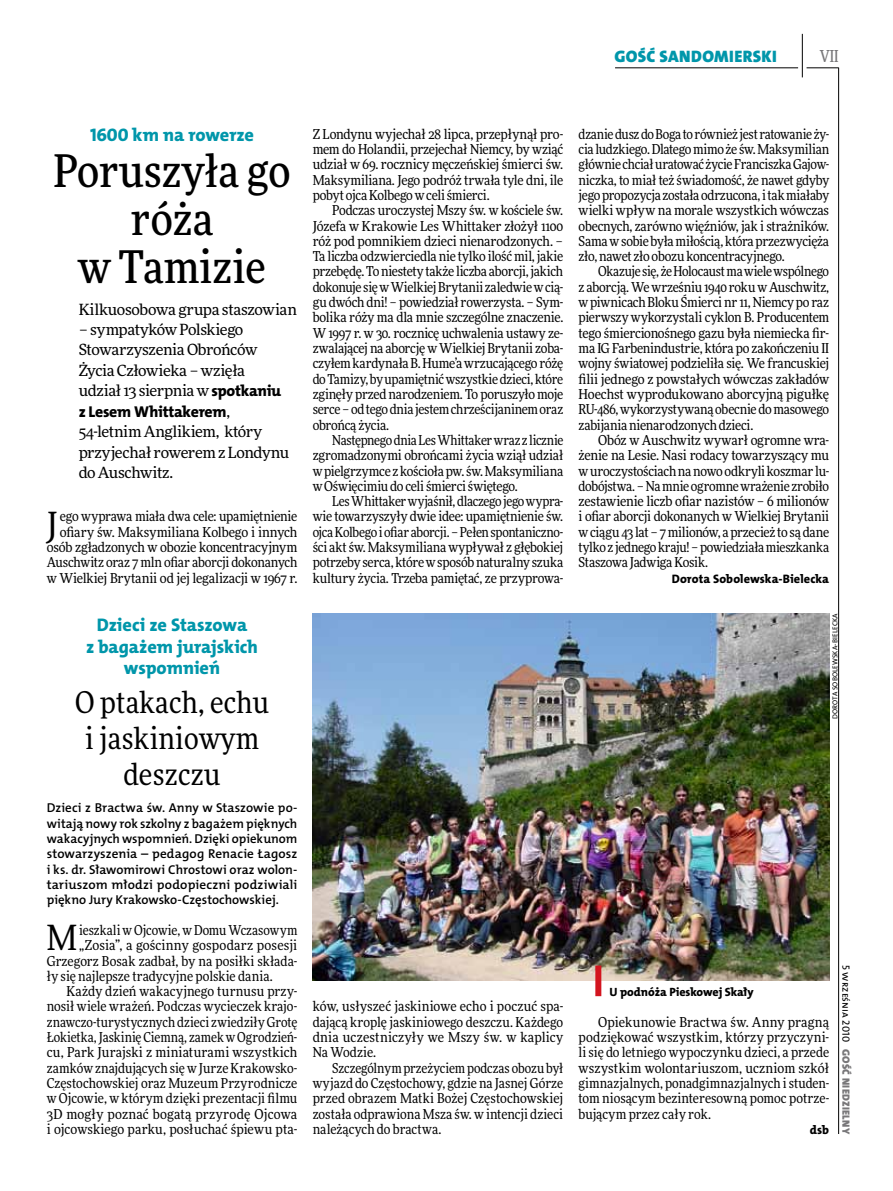
<style>
.page{position:relative;width:893px;height:1191px;background:#fff}
.page>*{position:absolute;margin:0;border:0;box-sizing:border-box;transform-origin:0 0}
.t1{font:500 45px/48px "Freeday Narrow";color:#000;text-align:center}
.t2{font:34.8px "Freeday Narrow News";color:#000}
.t3{font:30px/36px "Freeday Narrow News";letter-spacing:.01em;color:#000;text-align:center}
.t4{font:18.3px/21.6px "The Mix HP8 Ex Bld";letter-spacing:-.005em;color:#0096aa;text-align:center}
.t5{font:16.65px "The Mix HP9 Blk";letter-spacing:.02em;color:#0096aa}
.t6{font:500 16.5px "Freeday Narrow";color:#787779;scale:.9 1}
.t7{font:15.75px "The Mix HP8 Ex Bld";letter-spacing:-.015em;color:#000}
.t8{font:15.45px/20.4px "Freeday News";letter-spacing:-.025em;color:#000}
.t9{font:13.65px/15.3px "Freeday Narrow News";letter-spacing:-.005em;color:#000;text-align:justify}
.t10{font:13.65px "Freeday Narrow News";letter-spacing:.015em;color:#000}
.t11{font:12.9px/15.3px "The Mix HP6 Se Bld";color:#000;text-align:justify}
.t12{font:12.3px "The Mix HP8 Ex Bld";letter-spacing:.005em;color:#000}
.t13{font:12px "The Mix HP8 Ex Bld";letter-spacing:-.005em;color:#000}
.t14{font:10.5px "The Mix HP9 Blk";letter-spacing:.025em;color:#787779}
.t15{font:10.5px "The Mix HP5 Plain";color:#000}
.t16{font:7.2px "The Mix HP5 Plain";letter-spacing:.015em;color:#000}
.s1{font-family:"The Mix HP8 Ex Bld";font-size:15.75px}
.s2{font-family:"Freeday News";font-size:15.45px}
</style>
<div class="page">
<hr style="left:806px;top:68px;width:33px;height:1px;background:#000">
<hr style="left:615px;top:68px;width:183px;height:1px;background:#000">
<hr style="left:838px;top:68px;width:1px;height:1066px;background:#000">
<hr style="left:802px;top:34px;width:1px;height:43px;background:#000">
<img style="left:313px;top:613px;width:516px;height:368px">
<div style="left:595px;top:965px;width:6px;height:31px;background:#d3151f"></div>
<p class="t5" style="left:615px;top:46px;width:164px">GOŚĆ SANDOMIERSKI</p>
<p class="t6" style="left:820px;top:46px;width:22px">VII</p>
<h3 class="t4" style="left:90px;top:124px;width:166px">1600 km na rowerze</h3>
<h1 class="t1" style="left:54px;top:146px;width:238px">Poruszyła go róża<br>w Tamizie</h1>
<p class="t8" style="left:79px;top:299px;width:220px">Kilkuosobowa grupa staszowian</p>
<p class="t8" style="left:79px;top:319px;width:204px">– sympatyków Polskiego<br>Stowarzyszenia Obrońców<br>Życia Człowieka – wzięła udział 13 sierpnia w <span class="s1">spotkaniu</span></p>
<p class="t7" style="left:79px;top:401px;width:153px">z Lesem Whittakerem<span class="s2">,</span></p>
<p class="t8" style="left:79px;top:421px;width:212px">54-letnim Anglikiem, który przyjechał rowerem z Londynu do Auschwitz.</p>
<p class="t9" style="left:47px;top:509px;width:252px;text-align:right">ego wyprawa miała dwa cele: upamiętnienie ofiary św. Maksymiliana Kolbego i innych osób zgładzonych w obozie koncentracyjnym Auschwitz oraz 7 mln ofiar aborcji dokonanych w Wielkiej Brytanii od jej legalizacji w 1967 r.</p>
<h2 class="t2" style="left:47px;top:503px;width:13px">J</h2>
<h3 class="t4" style="left:86px;top:614px;width:173px">Dzieci ze Staszowa<br>z bagażem jurajskich wspomnień</h3>
<h3 class="t3" style="left:75px;top:684px;width:196px">O ptakach, echu i jaskiniowym deszczu</h3>
<p class="t11" style="left:47px;top:800px;width:252px">Dzieci z Bractwa św. Anny w Staszowie po&shy;witają nowy rok szkolny z bagażem pięknych wakacyjnych wspomnień. Dzięki opiekunom stowarzyszenia – pedagog Renacie Łagosz i ks. dr. Sławomirowi Chrostowi oraz wolon&shy;tariuszom młodzi podopieczni podziwiali piękno Jury Krakowsko-Częstochowskiej.</p>
<h2 class="t2" style="left:47px;top:916px;width:32px">M</h2>
<p class="t9" style="left:79px;top:922px;width:220px">ieszkali w Ojcowie, w Domu Wczasowym</p>
<p class="t9" style="left:79px;top:937px;width:220px">„Zosia”, a gościnny gospodarz posesji</p>
<p class="t9" style="left:47px;top:953px;width:252px">Grzegorz Bosak zadbał, by na posiłki składa-</p>
<p class="t9" style="left:47px;top:968px;width:227px">ły się najlepsze tradycyjne polskie dania.</p>
<p class="t9" style="left:66px;top:983px;width:233px">Każdy dzień wakacyjnego turnusu przy-</p>
<p class="t9" style="left:47px;top:998px;width:252px">nosił wiele wrażeń. Podczas wycieczek krajo-</p>
<p class="t9" style="left:47px;top:1014px;width:252px">znawczo-turystycznych dzieci zwiedziły Grotę</p>
<p class="t9" style="left:47px;top:1029px;width:252px">Łokietka, Jaskinię Ciemną, zamek w Ogrodzień-</p>
<p class="t10" style="left:47px;top:1044px;width:252px">cu, Park Jurajski z miniaturami wszystkich</p>
<p class="t9" style="left:47px;top:1060px;width:252px">zamków znajdujących się w Jurze Krakowsko-</p>
<p class="t9" style="left:47px;top:1075px;width:252px">Częstochowskiej oraz Muzeum Przyrodnicze</p>
<p class="t9" style="left:47px;top:1090px;width:252px">w Ojcowie, w którym dzięki prezentacji filmu</p>
<p class="t9" style="left:47px;top:1106px;width:252px">3D mogły poznać bogatą przyrodę Ojcowa</p>
<p class="t9" style="left:47px;top:1121px;width:252px">i ojcowskiego parku, posłuchać śpiewu pta-</p>
<p class="t9" style="left:313px;top:126px;width:252px">Z Londynu wyjechał 28 lipca, przepłynął pro&shy;mem do Holandii, przejechał Niemcy, by wziąć udział w 69. rocznicy męczeńskiej śmierci św.<br>Maksymiliana. Jego podróż trwała tyle dni, ile pobyt ojca Kolbego w celi śmierci.</p>
<p class="t9" style="left:313px;top:202px;width:252px;text-indent:20px">Podczas uroczystej Mszy św. w kościele św.<br>Józefa w Krakowie Les Whittaker złożył 1100 róż pod pomnikiem dzieci nienarodzonych. – Ta liczba odzwierciedla nie tylko ilość mil, jakie przebędę. To niestety także liczba aborcji, jakich dokonuje się w Wielkiej Brytanii zaledwie w cią&shy;gu dwóch dni! – powiedział rowerzysta. – Sym&shy;bolika róży ma dla mnie szczególne znaczenie.<br>W 1997 r. w 30. rocznicę uchwalenia ustawy ze&shy;zwalającej na aborcję w Wielkiej Brytanii zoba&shy;czyłem kardynała B. Hume’a wrzucającego różę do Tamizy, by upamiętnić wszystkie dzieci, które zginęły przed narodzeniem. To poruszyło moje serce – od tego dnia jestem chrześcijaninem oraz obrońcą życia.</p>
<p class="t9" style="left:313px;top:432px;width:252px;text-indent:20px">Następnego dnia Les Whittaker wraz z licznie zgromadzonymi obrońcami życia wziął udział w pielgrzymce z kościoła pw. św. Maksymiliana w Oświęcimiu do celi śmierci świętego.</p>
<p class="t9" style="left:313px;top:493px;width:252px;text-indent:20px">Les Whittaker wyjaśnił, dlaczego jego wypra&shy;wie towarzyszyły dwie idee: upamiętnienie św. ojca Kolbego i ofiar aborcji. – Pełen spontaniczno&shy;ści akt św. Maksymiliana wypływał z głębokiej potrzeby serca, które w sposób naturalny szuka kultury życia. Trzeba pamiętać, ze przyprowa-</p>
<p class="t9" style="left:579px;top:126px;width:252px">dzanie dusz do Boga to również jest ratowanie ży&shy;cia ludzkiego. Dlatego mimo że św. Maksymilian głównie chciał uratować życie Franciszka Gajow&shy;niczka, to miał też świadomość, że nawet gdyby jego propozycja została odrzucona, i tak miałaby wielki wpływ na morale wszystkich wówczas obecnych, zarówno więźniów, jak i strażników.<br>Sama w sobie była miłością, która przezwycięża zło, nawet zło obozu koncentracyjnego.</p>
<p class="t9" style="left:579px;top:264px;width:252px;text-indent:20px">Okazuje się, że Holocaust ma wiele wspólnego z aborcją. We wrześniu 1940 roku w Auschwitz, w piwnicach Bloku Śmierci nr 11, Niemcy po raz pierwszy wykorzystali cyklon B. Producentem tego śmiercionośnego gazu była niemiecka fir&shy;ma IG Farbenindustrie, która po zakończeniu II wojny światowej podzieliła się. We francuskiej filii jednego z powstałych wówczas zakładów Hoechst wyprodukowano aborcyjną pigułkę RU-486, wykorzystywaną obecnie do masowego zabijania nienarodzonych dzieci.</p>
<p class="t9" style="left:579px;top:432px;width:252px;text-indent:20px">Obóz w Auschwitz wywarł ogromne wra&shy;żenie na Lesie. Nasi rodacy towarzyszący mu w uroczystościach na nowo odkryli koszmar lu&shy;dobójstwa. – Na mnie ogromne wrażenie zrobiło zestawienie liczb ofiar nazistów – 6 milionów i ofiar aborcji dokonanych w Wielkiej Brytanii w ciągu 43 lat – 7 milionów, a przecież to są dane tylko z jednego kraju! – powiedziała mieszkanka Staszowa Jadwiga Kosik.</p>
<p class="t12" style="left:672px;top:570px;width:159px">Dorota Sobolewska-Bielecka</p>
<p class="t16" style="left:830px;top:718px;width:106px;rotate:-90deg">Dorota Sobolewska-Bielecka</p>
<p class="t9" style="left:313px;top:998px;width:252px">ków, usłyszeć jaskiniowe echo i poczuć spa&shy;dającą kroplę jaskiniowego deszczu. Każdego dnia uczestniczyły we Mszy św. w kaplicy Na Wodzie.</p>
<p class="t9" style="left:313px;top:1060px;width:252px;text-indent:20px">Szczególnym przeżyciem podczas obozu był wyjazd do Częstochowy, gdzie na Jasnej Górze przed obrazem Matki Bożej Częstochowskiej została odprawiona Msza św. w intencji dzieci należących do bractwa.</p>
<p class="t13" style="left:610px;top:984px;width:146px">U podnóża Pieskowej Skały</p>
<p class="t9" style="left:579px;top:1014px;width:252px;text-indent:20px">Opiekunowie Bractwa św. Anny pragną podziękować wszystkim, którzy przyczyni&shy;li się do letniego wypoczynku dzieci, a przede wszystkim wolontariuszom, uczniom szkół gimnazjalnych, ponadgimnazjalnych i studen&shy;tom niosącym bezinteresowną pomoc potrze&shy;bującym przez cały rok.</p>
<p class="t12" style="left:810px;top:1122px;width:21px">dsb</p>
<p class="t15" style="left:853px;top:965px;width:79px;rotate:90deg">5 września 2010</p>
<p class="t14" style="left:853px;top:1049px;width:86px;rotate:90deg">GOŚĆ NIEDZIELNY</p>
</div>
